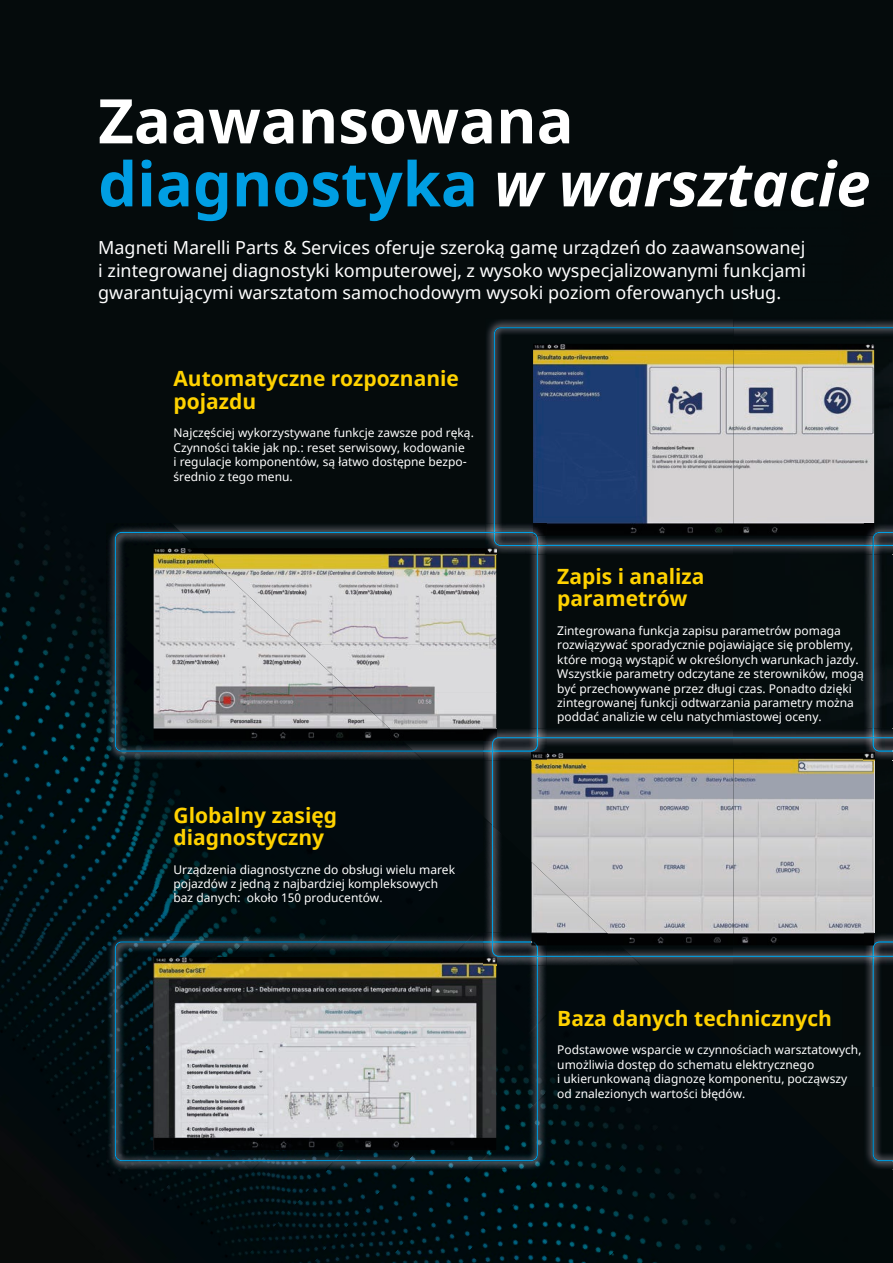
<style>
.page{position:relative;width:893px;height:1263px;background:#fff}
.page>*{position:absolute;margin:0;border:0;box-sizing:border-box;transform-origin:0 0}
.t1{font:700 61.5px "Noto Sans";color:#009ee3}
.t2{font:700 61.5px "Noto Sans";color:#fff}
.t3{font:700 21px/22.5px "Noto Sans";color:#ffd200}
.t4{font:18px "Noto Sans";color:#fff}
.t5{font:12px/14.4px "Noto Sans";color:#fff}
.s1{font-style:italic;color:#fff}
</style>
<div class="page">
<div style="left:0;top:0;width:893px;height:1194px;background:#050b0c"></div>
<div style="left:0;top:1133px;width:106px;height:130px;background:#080b0b"></div>
<div style="left:95px;top:1170px;width:72px;height:93px;background:#020a0d"></div>
<div style="left:0;top:1056px;width:106px;height:77px;background:#000a0e"></div>
<div style="left:167px;top:1170px;width:73px;height:93px;background:#000a0e"></div>
<img style="left:0;top:979px;width:106px;height:77px">
<img style="left:240px;top:1170px;width:72px;height:93px">
<img style="left:312px;top:1170px;width:73px;height:93px">
<img style="left:73px;top:1019px;width:33px;height:67px">
<img style="left:0;top:760px;width:188px;height:219px">
<img style="left:385px;top:977px;width:308px;height:286px">
<img style="left:0;top:760px;width:133px;height:142px">
<img style="left:457px;top:1013px;width:274px;height:250px">
<img style="left:0;top:747px;width:106px;height:78px">
<img style="left:530px;top:1049px;width:240px;height:214px">
<div style="left:188px;top:760px;width:72px;height:173px;background:#000a0d"></div>
<img style="left:0;top:506px;width:171px;height:241px">
<div style="left:603px;top:1086px;width:205px;height:177px;background:#020a0e"></div>
<div style="left:260px;top:760px;width:202px;height:173px;background:#020a0d"></div>
<img style="left:0;top:470px;width:154px;height:200px">
<div style="left:675px;top:1122px;width:172px;height:141px;background:#020a0e"></div>
<div style="left:547px;top:965px;width:107px;height:127px;background:#020a0e"></div>
<div style="left:333px;top:796px;width:150px;height:137px;background:#020a0e"></div>
<div style="left:0;top:434px;width:115px;height:159px;background:#020a0e"></div>
<div style="left:748px;top:1158px;width:137px;height:105px;background:#020a0d"></div>
<div style="left:405px;top:850px;width:78px;height:83px;background:#020a0c"></div>
<div style="left:0;top:398px;width:77px;height:118px;background:#020a0e"></div>
<div style="left:820px;top:1194px;width:73px;height:69px;background:#020a0b"></div>
<div style="left:478px;top:927px;width:104px;height:88px;background:#020a0b"></div>
<div style="left:0;top:362px;width:38px;height:77px;background:#020a0b"></div>
<img style="left:568px;top:965px;width:25px;height:13px">
<img style="left:733px;top:1052px;width:37px;height:34px">
<img style="left:485px;top:318px;width:408px;height:205px">
<img style="left:547px;top:546px;width:317px;height:8px">
<svg style="left:494px;top:327px;width:399px;height:219px;background:#0e1c21"></svg>
<img style="left:533px;top:344px;width:341px;height:192px">
<img style="left:106px;top:523px;width:317px;height:237px">
<img style="left:538px;top:554px;width:9px;height:174px">
<img style="left:485px;top:523px;width:62px;height:31px">
<img style="left:494px;top:523px;width:53px;height:23px">
<img style="left:495px;top:523px;width:52px;height:22px">
<img style="left:533px;top:523px;width:14px;height:13px">
<svg style="left:115px;top:532px;width:423px;height:220px;background:#0d1d23"></svg>
<img style="left:154px;top:741px;width:248px;height:1px">
<img style="left:402px;top:548px;width:94px;height:48px">
<img style="left:402px;top:596px;width:94px;height:48px">
<img style="left:402px;top:644px;width:94px;height:48px">
<img style="left:402px;top:692px;width:94px;height:49px">
<img style="left:154px;top:548px;width:248px;height:193px">
<svg style="left:485px;top:548px;width:12px;height:6px"></svg>
<img style="left:106px;top:1089px;width:124px;height:81px">
<img style="left:271px;top:1161px;width:54px;height:9px">
<img style="left:106px;top:933px;width:123px;height:156px">
<img style="left:230px;top:1161px;width:41px;height:9px">
<img style="left:106px;top:933px;width:74px;height:78px">
<img style="left:325px;top:1161px;width:74px;height:9px">
<img style="left:399px;top:1067px;width:148px;height:103px">
<img style="left:229px;top:933px;width:74px;height:8px">
<img style="left:473px;top:1091px;width:74px;height:79px">
<img style="left:303px;top:933px;width:74px;height:8px">
<img style="left:538px;top:965px;width:9px;height:102px">
<img style="left:377px;top:933px;width:74px;height:8px">
<img style="left:451px;top:933px;width:32px;height:8px">
<svg style="left:115px;top:941px;width:423px;height:220px;background:#0a1c23"></svg>
<img style="left:154px;top:957px;width:342px;height:193px">
<img style="left:547px;top:728px;width:317px;height:9px">
<img style="left:483px;top:760px;width:9px;height:57px">
<img style="left:483px;top:817px;width:9px;height:116px">
<img style="left:483px;top:728px;width:64px;height:32px">
<img style="left:483px;top:728px;width:55px;height:24px">
<svg style="left:483px;top:728px;width:13px;height:13px"></svg>
<img style="left:641px;top:957px;width:223px;height:8px">
<img style="left:547px;top:957px;width:94px;height:8px">
<img style="left:483px;top:933px;width:64px;height:32px">
<img style="left:483px;top:941px;width:55px;height:24px">
<svg style="left:483px;top:957px;width:14px;height:8px"></svg>
<svg style="left:492px;top:737px;width:401px;height:220px;background:#101f26"></svg>
<img style="left:874px;top:760px;width:1px;height:173px">
<img style="left:531px;top:753px;width:343px;height:192px">
<img style="left:531px;top:862px;width:89px;height:83px">
<img style="left:531px;top:753px;width:16px;height:7px">
<svg style="left:864px;top:523px;width:29px;height:237px;background:#1b282f"></svg>
<img style="left:537px;top:933px;width:10px;height:12px">
<svg style="left:531px;top:933px;width:6px;height:12px"></svg>
<svg style="left:864px;top:933px;width:29px;height:237px;background:#17242a"></svg>
<p class="t2" style="left:98px;top:78px;width:477px">Zaawansowana</p>
<p class="t1" style="left:98px;top:141px;width:774px">diagnostyka <span class="s1">w warsztacie</span></p>
<p class="t4" style="left:98px;top:235px;width:709px">Magneti Marelli Parts &amp; Services oferuje szeroką gamę urządzeń do zaawansowanej</p>
<p class="t4" style="left:98px;top:258px;width:709px">i zintegrowanej diagnostyki komputerowej, z wysoko wyspecjalizowanymi funkcjami</p>
<p class="t4" style="left:98px;top:280px;width:684px">gwarantującymi warsztatom samochodowym wysoki poziom oferowanych usług.</p>
<p class="t3" style="left:173px;top:368px;width:287px">Automatyczne rozpoznanie pojazdu</p>
<p class="t5" style="left:173px;top:426px;width:302px">Najczęściej wykorzystywane funkcje zawsze pod ręką.<br>Czynności takie jak np.: reset serwisowy, kodowanie</p>
<p class="t5" style="left:173px;top:455px;width:295px">i regulacje komponentów, są łatwo dostępne bezpo&shy;średnio z tego menu.</p>
<p class="t3" style="left:173px;top:804px;width:165px">Globalny zasięg</p>
<p class="t3" style="left:173px;top:827px;width:152px">diagnostyczny</p>
<p class="t5" style="left:173px;top:862px;width:283px">Urządzenia diagnostyczne do obsługi wielu marek</p>
<p class="t5" style="left:173px;top:877px;width:266px">pojazdów z jedną z najbardziej kompleksowych</p>
<p class="t5" style="left:173px;top:891px;width:211px">baz danych: około 150 producentów.</p>
<p class="t3" style="left:557px;top:566px;width:149px">Zapis i analiza parametrów</p>
<p class="t5" style="left:557px;top:624px;width:308px">Zintegrowana funkcja zapisu parametrów pomaga rozwiązywać sporadycznie pojawiające się problemy, które mogą wystąpić w określonych warunkach jazdy.<br>Wszystkie parametry odczytane ze sterowników, mogą być przechowywane przez długi czas. Ponadto dzięki zintegrowanej funkcji odtwarzania parametry można poddać analizie w celu natychmiastowej oceny.</p>
<p class="t3" style="left:557px;top:1007px;width:276px">Baza danych technicznych</p>
<p class="t5" style="left:557px;top:1043px;width:306px">Podstawowe wsparcie w czynnościach warsztatowych, umożliwia dostęp do schematu elektrycznego</p>
<p class="t5" style="left:557px;top:1072px;width:291px">i ukierunkowaną diagnozę komponentu, począwszy</p>
<p class="t5" style="left:557px;top:1086px;width:190px">od znalezionych wartości błędów.</p>
</div>
